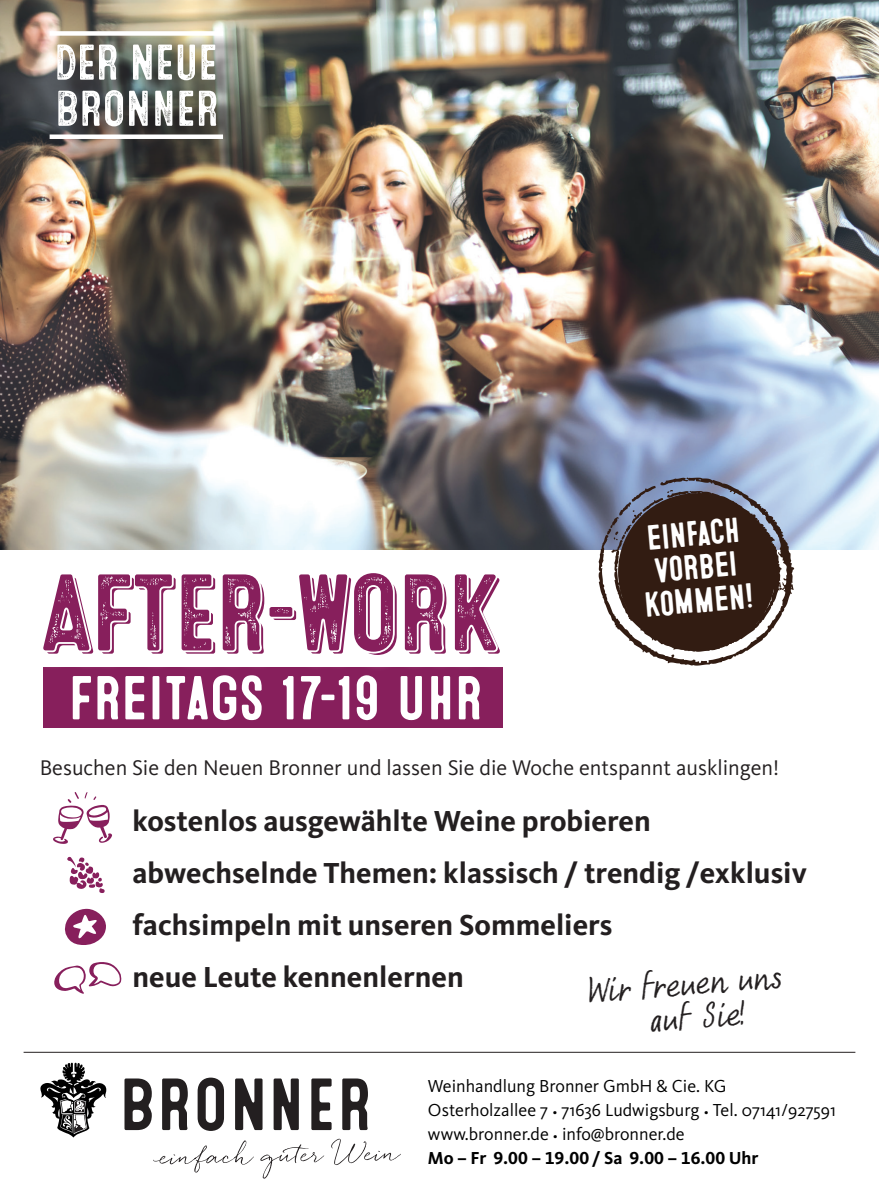
<style>
.page{position:relative;width:879px;height:1191px;background:#fff}
.page>*{position:absolute;margin:0;border:0;box-sizing:border-box;transform-origin:0 0}
.t1{font:108.6px "Microbrew Soft Four D";letter-spacing:-.02em;color:#871f5c}
.t2{font:61.8px "Microbrew Soft One";color:#fff}
.t3{font:35px "Microbrew Soft One";color:#fff}
.t4{font:31.8px "Abelia";color:#231f20}
.t5{font:700 30px "Kievit OT";color:#231f20}
.t6{font:22px "Kievit OT";color:#231f20}
.t7{font:18px "Kievit OT";color:#000}
.t8{font:700 18px "Kievit OT";color:#000}
.s1{font-weight:700}
</style>
<div class="page">
<img style="left:0;top:0;width:879px;height:550px">
<hr style="left:24px;top:1052px;width:831px;height:1px;background:#231f20">
<img style="left:53px;top:34px;width:195px;height:130px">
<div style="left:50px;top:31px;width:173px;height:5px;background:#fff"></div>
<div style="left:50px;top:134px;width:173px;height:5px;background:#fff"></div>
<svg style="left:58px;top:90px;width:158px;height:36px"></svg>
<svg style="left:57px;top:45px;width:158px;height:35px"></svg>
<svg style="left:53px;top:792px;width:59px;height:52px"></svg>
<svg style="left:54px;top:962px;width:67px;height:31px"></svg>
<svg style="left:64px;top:908px;width:42px;height:37px"></svg>
<svg style="left:67px;top:856px;width:38px;height:37px"></svg>
<svg style="left:153px;top:1138px;width:248px;height:40px"></svg>
<svg style="left:40px;top:1062px;width:66px;height:75px"></svg>
<svg style="left:124px;top:1077px;width:244px;height:54px"></svg>
<div style="left:43px;top:667px;width:459px;height:61px;background:#871f5c"></div>
<div style="left:26px;top:556px;width:491px;height:116px;background:#fff"></div>
<svg style="left:598px;top:477px;width:196px;height:188px"></svg>
<p class="t1" style="left:38px;top:549px;width:464px">AFTER-WORK</p>
<p class="t2" style="left:68px;top:663px;width:417px">FREITAGS 17-19 UHR</p>
<p class="t3" style="left:644px;top:518px;width:95px;rotate:-5deg">EINFACH</p>
<p class="t3" style="left:653px;top:551px;width:85px;rotate:-5deg">VORBEI</p>
<p class="t3" style="left:642px;top:585px;width:111px;rotate:-5deg">KOMMEN!</p>
<p class="t6" style="left:40px;top:755px;width:741px">Besuchen Sie den Neuen Bronner und lassen Sie die Woche entspannt ausklingen!</p>
<p class="t5" style="left:132px;top:803px;width:520px">kostenlos ausgewählte Weine probieren</p>
<p class="t5" style="left:132px;top:855px;width:676px">abwechselnde Themen: klassisch / trendig /exklusiv</p>
<p class="t5" style="left:132px;top:907px;width:481px">fachsimpeln mit unseren Sommeliers</p>
<p class="t5" style="left:132px;top:959px;width:333px">neue Leute kennenlernen</p>
<p class="t4" style="left:586px;top:968px;width:197px;rotate:-4deg">Wir freuen uns</p>
<p class="t4" style="left:648px;top:997px;width:98px;rotate:-4deg">auf Sie!</p>
<p class="t7" style="left:428px;top:1076px;width:300px">Weinhandlung Bronner GmbH &amp; Cie. KG</p>
<p class="t7" style="left:428px;top:1100px;width:409px">Osterholzallee 7 <span class="s1">.</span> 71636 Ludwigsburg <span class="s1">.</span> Tel. 07141/927591</p>
<p class="t7" style="left:428px;top:1124px;width:258px">www.bronner.de <span class="s1">.</span> info@bronner.de</p>
<p class="t8" style="left:428px;top:1147px;width:332px">Mo – Fr 9.00 – 19.00 / Sa 9.00 – 16.00 Uhr</p>
</div>
